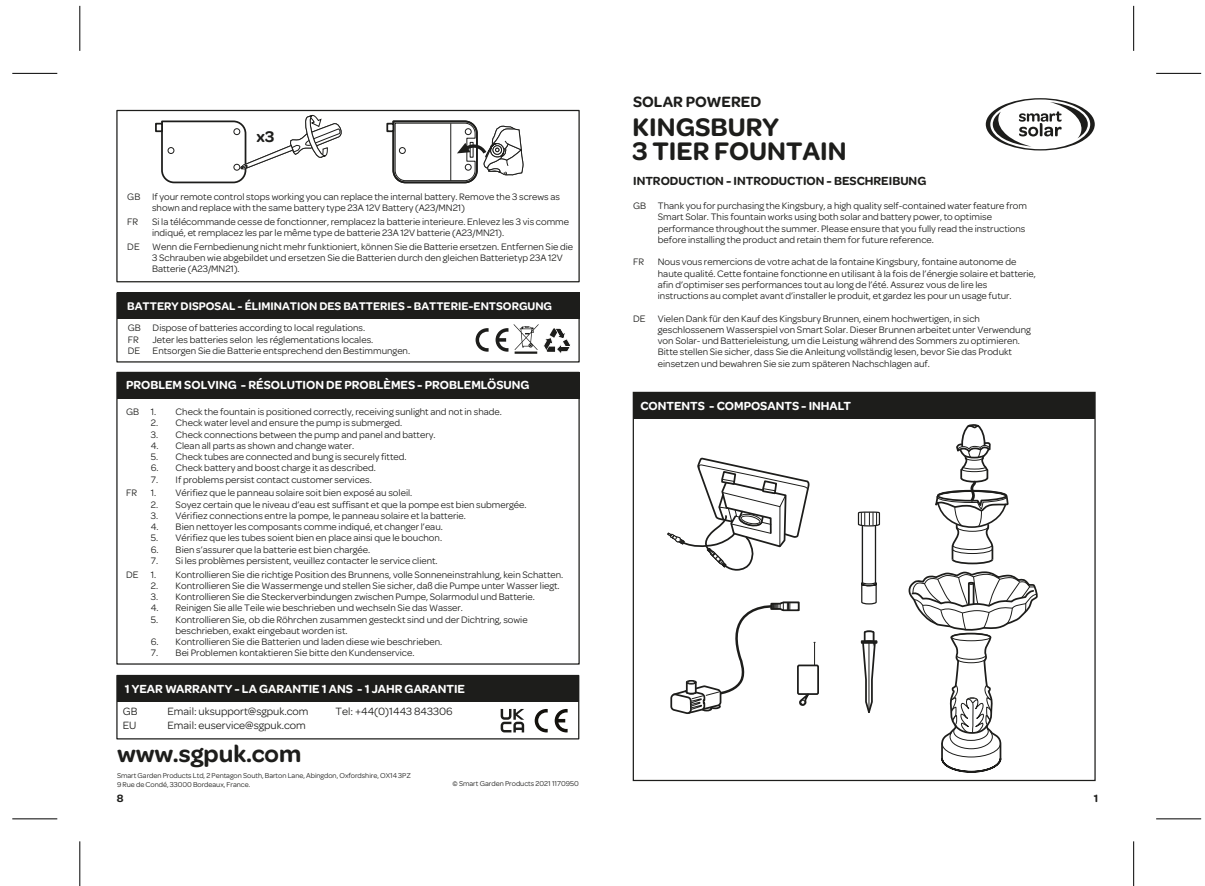
<style>
.page{position:relative;width:1205px;height:886px;background:#fff}
.page>*{position:absolute;margin:0;border:0;box-sizing:border-box;transform-origin:0 0}
.t1{font:600 27.12px/24px "Omnes";color:#1d1d1b}
.t2{font:600 25px "Omnes";color:#1d1d1b}
.t3{font:600 16.5px "Omnes";color:#1d1d1b}
.t4{font:600 15.88px "Omnes";color:#1d1d1b}
.t5{font:600 12.5px "Omnes";color:#fff}
.t6{font:600 12.5px "Omnes";color:#1d1d1b}
.t7{font:600 11.88px "Omnes";color:#fff}
.t8{font:11.25px "Omnes";color:#1d1d1b}
.t9{font:600 11.25px "Omnes";color:#1d1d1b}
.t10{font:10px/11.2px "Omnes";color:#1d1d1b}
.t11{font:7.5px/9px "Omnes";letter-spacing:-.005em;color:#1d1d1b}
.s1{font-family:"Arial";font-size:6.25px}
</style>
<div class="page">
<div style="left:633px;top:392px;width:462px;height:26px;background:#1d1d1b"></div>
<svg style="left:986px;top:98px;width:109px;height:52px"></svg>
<hr style="left:79px;top:6px;width:1px;height:45px;background:#000">
<hr style="left:12px;top:73px;width:45px;height:1px;background:#000">
<hr style="left:12px;top:818px;width:45px;height:1px;background:#000">
<hr style="left:79px;top:841px;width:1px;height:45px;background:#000">
<hr style="left:1133px;top:6px;width:1px;height:45px;background:#000">
<hr style="left:1156px;top:73px;width:45px;height:1px;background:#000">
<hr style="left:1156px;top:818px;width:45px;height:1px;background:#000">
<hr style="left:1133px;top:841px;width:1px;height:45px;background:#000">
<svg style="left:862px;top:630px;width:14px;height:83px"></svg>
<svg style="left:861px;top:640px;width:16px;height:4px"></svg>
<svg style="left:857px;top:511px;width:24px;height:94px"></svg>
<hr style="left:868px;top:643px;width:1px;height:69px;background:#1d1d1b">
<div style="left:797px;top:664px;width:22px;height:31px;border:2px solid #1d1d1b"></div>
<svg style="left:670px;top:601px;width:145px;height:113px"></svg>
<div style="left:116px;top:110px;width:464px;height:172px;border:1px solid #1d1d1b"></div>
<div style="left:117px;top:293px;width:462px;height:26px;background:#1d1d1b"></div>
<div style="left:116px;top:292px;width:464px;height:70px;border:1px solid #1d1d1b"></div>
<svg style="left:514px;top:324px;width:57px;height:30px"></svg>
<svg style="left:495px;top:328px;width:13px;height:24px"></svg>
<svg style="left:475px;top:328px;width:13px;height:24px"></svg>
<svg style="left:155px;top:123px;width:5px;height:9px"></svg>
<svg style="left:160px;top:114px;width:182px;height:70px"></svg>
<svg style="left:386px;top:123px;width:6px;height:9px"></svg>
<svg style="left:392px;top:120px;width:131px;height:64px"></svg>
<div style="left:117px;top:372px;width:462px;height:27px;background:#1d1d1b"></div>
<svg style="left:908px;top:424px;width:130px;height:349px"></svg>
<svg style="left:667px;top:457px;width:142px;height:114px"></svg>
<div style="left:116px;top:675px;width:463px;height:64px;border:1px solid #1d1d1b"></div>
<div style="left:117px;top:675px;width:462px;height:27px;background:#1d1d1b"></div>
<svg style="left:555px;top:709px;width:12px;height:23px"></svg>
<svg style="left:535px;top:709px;width:13px;height:23px"></svg>
<svg style="left:501px;top:709px;width:23px;height:23px"></svg>
<h3 class="t3" style="left:257px;top:124px;width:19px">x3</h3>
<p class="t10" style="left:152px;top:190px;width:409px;text-indent:-25px">GB If your remote control stops working you can replace the internal battery. Remove the 3 screws as shown and replace with the same battery type 23A 12V Battery (A23/MN21)</p>
<p class="t10" style="left:127px;top:215px;width:13px">FR</p>
<p class="t10" style="left:152px;top:215px;width:418px">Si la télécommande cesse de fonctionner, remplacez la batterie interieure. Enlevez les 3 vis comme indiqué, et remplacez les par le même type de batterie 23A 12V batterie (A23/MN21).</p>
<p class="t10" style="left:152px;top:240px;width:423px;text-indent:-25px">DE Wenn die Fernbedienung nicht mehr funktioniert, können Sie die Batterie ersetzen. Entfernen Sie die<br>3 Schrauben wie abgebildet und ersetzen Sie die Batterien durch den gleichen Batterietyp 23A 12V<br>Batterie (A23/MN21).</p>
<p class="t7" style="left:127px;top:297px;width:426px">BATTERY DISPOSAL - ÉLIMINATION DES BATTERIES - BATTERIE-ENTSORGUNG</p>
<p class="t10" style="left:128px;top:322px;width:239px">GB Dispose of batteries according to local regulations.<br>FR</p>
<p class="t10" style="left:128px;top:333px;width:284px;text-indent:25px">Jeter les batteries selon les réglementations locales.<br>DE Entsorgen Sie die Batterie entsprechend den Bestimmungen.</p>
<p class="t5" style="left:126px;top:376px;width:405px">PROBLEM SOLVING - RÉSOLUTION DE PROBLÈMES - PROBLEMLÖSUNG</p>
<p class="t10" style="left:126px;top:405px;width:32px">GB 1.</p>
<p class="t10" style="left:176px;top:405px;width:328px">Check the fountain is positioned correctly, receiving sunlight and not in shade.</p>
<p class="t10" style="left:151px;top:417px;width:253px">2. Check water level and ensure the pump is submerged.</p>
<p class="t10" style="left:151px;top:428px;width:286px">3. Check connections between the pump and panel and battery.</p>
<p class="t10" style="left:151px;top:439px;width:205px">4. Clean all parts as shown and change water.</p>
<p class="t10" style="left:151px;top:450px;width:257px">5. Check tubes are connected and bung is securely fitted.</p>
<p class="t10" style="left:151px;top:462px;width:227px">6. Check battery and boost charge it as described.</p>
<p class="t10" style="left:151px;top:473px;width:222px">7. If problems persist contact customer services.</p>
<p class="t10" style="left:126px;top:487px;width:13px">FR</p>
<p class="t10" style="left:151px;top:487px;width:263px">1. Vérifiez que le panneau solaire soit bien exposé au soleil.</p>
<p class="t10" style="left:151px;top:498px;width:377px">2. Soyez certain que le niveau d’eau est suffisant et que la pompe est bien submergée.</p>
<p class="t10" style="left:151px;top:509px;width:317px">3. Vérifiez connections entre la pompe, le panneau solaire et la batterie.</p>
<p class="t10" style="left:151px;top:520px;width:294px">4. Bien nettoyer les composants comme indiqué, et changer l’eau.</p>
<p class="t10" style="left:151px;top:532px;width:293px">5. Vérifiez que les tubes soient bien en place ainsi que le bouchon.</p>
<p class="t10" style="left:151px;top:543px;width:221px">6. Bien s’assurer que la batterie est bien chargée.</p>
<p class="t10" style="left:126px;top:553px;width:313px;line-height:13.8px;text-indent:25px">7. Si les problèmes persistent, veuillez contacter le service client.<br>DE 1.</p>
<p class="t10" style="left:176px;top:568px;width:389px">Kontrollieren Sie die richtige Position des Brunnens, volle Sonneneinstrahlung, kein Schatten.</p>
<p class="t10" style="left:151px;top:579px;width:410px">2. Kontrollieren Sie die Wassermenge und stellen Sie sicher, daß die Pumpe unter Wasser liegt.</p>
<p class="t10" style="left:151px;top:590px;width:386px">3. Kontrollieren Sie die Steckerverbindungen zwischen Pumpe, Solarmodul und Batterie.</p>
<p class="t10" style="left:151px;top:602px;width:314px">4. Reinigen Sie alle Teile wie beschrieben und wechseln Sie das Wasser.</p>
<p class="t10" style="left:176px;top:613px;width:354px;text-indent:-25px">5. Kontrollieren Sie, ob die Röhrchen zusammen gesteckt sind und der Dichtring, sowie beschrieben, exakt eingebaut worden ist.</p>
<p class="t10" style="left:151px;top:635px;width:293px">6. Kontrollieren Sie die Batterien und laden diese wie beschrieben.</p>
<p class="t10" style="left:151px;top:647px;width:265px">7. Bei Problemen kontaktieren Sie bitte den Kundenservice.</p>
<p class="t5" style="left:125px;top:680px;width:342px">1 YEAR WARRANTY - LA GARANTIE 1 ANS - 1 JAHR GARANTIE</p>
<p class="t8" style="left:123px;top:704px;width:16px">GB</p>
<p class="t8" style="left:167px;top:704px;width:143px">Email: uksupport@sgpuk.com</p>
<p class="t8" style="left:335px;top:704px;width:119px">Tel: +44(0)1443 843306</p>
<p class="t8" style="left:123px;top:717px;width:15px">EU</p>
<p class="t8" style="left:167px;top:717px;width:140px">Email: euservice@sgpuk.com</p>
<h2 class="t2" style="left:117px;top:736px;width:186px">www.sgpuk.com</h2>
<p class="t11" style="left:117px;top:770px;width:295px">Smart Garden Products Ltd, 2 Pentagon South, Barton Lane, Abingdon, Oxfordshire, OX14 3PZ<br>9 Rue de Condé, 33000 Bordeaux, France.</p>
<p class="t9" style="left:117px;top:790px;width:8px">8</p>
<p class="t11" style="left:453px;top:779px;width:128px"><span class="s1">©</span> Smart Garden Products 2021 1170950</p>
<h3 class="t4" style="left:633px;top:90px;width:130px">SOLAR POWERED</h3>
<h1 class="t1" style="left:633px;top:114px;width:215px">KINGSBURY<br>3 TIER FOUNTAIN</h1>
<p class="t6" style="left:633px;top:172px;width:295px">INTRODUCTION - INTRODUCTION - BESCHREIBUNG</p>
<p class="t10" style="left:658px;top:199px;width:371px;text-indent:-25px">GB Thank you for purchasing the Kingsbury, a high quality self-contained water feature from Smart Solar. This fountain works using both solar and battery power, to optimise performance throughout the summer. Please ensure that you fully read the instructions before installing the product and retain them for future reference.</p>
<p class="t10" style="left:633px;top:256px;width:12px">FR</p>
<p class="t10" style="left:658px;top:256px;width:380px">Nous vous remercions de votre achat de la fontaine Kingsbury, fontaine autonome de haute qualité. Cette fontaine fonctionne en utilisant à la fois de l’énergie solaire et batterie, afin d’optimiser ses performances tout au long de l’été. Assurez vous de lire les instructions au complet avant d’installer le produit, et gardez les pour un usage futur.</p>
<p class="t10" style="left:658px;top:312px;width:374px;text-indent:-25px">DE Vielen Dank für den Kauf des Kingsbury Brunnen, einem hochwertigen, in sich geschlossenem Wasserspiel von Smart Solar. Dieser Brunnen arbeitet unter Verwendung von Solar- und Batterieleistung, um die Leistung während des Sommers zu optimieren.<br>Bitte stellen Sie sicher, dass Sie die Anleitung vollständig lesen, bevor Sie das Produkt einsetzen und bewahren Sie sie zum späteren Nachschlagen auf.</p>
<p class="t5" style="left:640px;top:396px;width:212px">CONTENTS - COMPOSANTS - INHALT</p>
<p class="t9" style="left:1094px;top:790px;width:6px">1</p>
</div>
